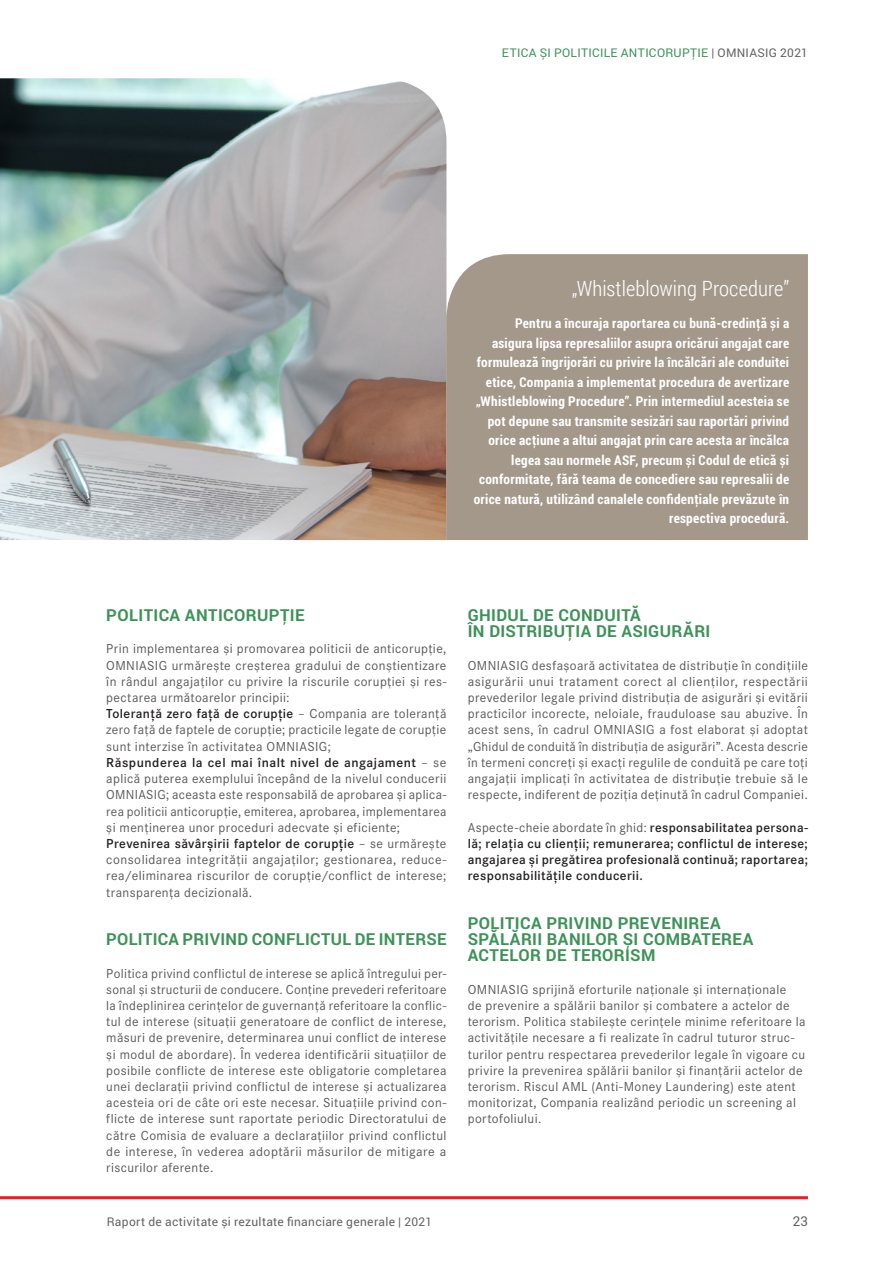
<style>
.page{position:relative;width:893px;height:1263px;background:#fff}
.page>*{position:absolute;margin:0;border:0;box-sizing:border-box;transform-origin:0 0}
.t1{font:300 21px "Roboto Condensed";color:#fff}
.Justified{font:700 16.5px/16.2px "Roboto";letter-spacing:.025em;color:#3d9258}
.Justified-2{font:13.5px/16.2px "Corporate S";letter-spacing:.03em;color:#57585a;text-align:justify}
.t2{font:700 13.5px/19.5px "Roboto Condensed";letter-spacing:.02em;color:#fff;text-align:right}
.Justified-3{font:600 13.5px/16.2px "Corporate STCE Blyth";letter-spacing:.025em;color:#231f20;text-align:justify}
.t3{font:13.5px "Roboto";color:#636366}
.t4{font:12px "Roboto";letter-spacing:.025em;color:#636366}
.t5{font:12px "Roboto";letter-spacing:.025em;color:#3d9258}
.s1{color:#636366}
.s2{font-family:"Corporate STCE Blyth";font-weight:600;color:#231f20}
.s3{font-family:"Corporate S";font-weight:400;color:#57585a}
</style>
<div class="page">
<img style="left:0;top:78px;width:446px;height:462px">
<div style="left:446px;top:254px;width:362px;height:286px;background:#a3988a"></div>
<hr style="left:0;top:1196px;width:808px;height:3px;background:#ee1d23">
<p class="t5" style="left:502px;top:45px;width:307px">ETICA ȘI POLITICILE ANTICORUPȚIE <span class="s1">| OMNIASIG 2021</span></p>
<p class="t1" style="left:572px;top:274px;width:219px">„Whistleblowing Procedure”</p>
<p class="t2" style="left:474px;top:313px;width:317px">Pentru a încuraja raportarea cu bună-credință și a asigura lipsa represaliilor asupra oricărui angajat care formulează îngrijorări cu privire la încălcări ale conduitei etice, Compania a implementat procedura de avertizare „Whistleblowing Procedure”. Prin intermediul acesteia se pot depune sau transmite sesizări sau raportări privind orice acțiune a altui angajat prin care acesta ar încălca legea sau normele ASF, precum și Codul de etică și conformitate, fără teama de concediere sau represalii de orice natură, utilizând canalele confidențiale prevăzute în respectiva procedură.</p>
<p class="Justified" style="left:106px;top:606px;width:200px">POLITICA ANTICORUPȚIE</p>
<p class="Justified-2" style="left:106px;top:641px;width:342px">Prin implementarea și promovarea politicii de anticorupție, OMNIASIG urmărește creșterea gradului de conștientizare în rândul angajaților cu privire la riscurile corupției și res&shy;pectarea următoarelor principii:</p>
<p class="Justified-2" style="left:106px;top:706px;width:342px"><span class="s2">Toleranță zero față de corupție</span> – Compania are toleranță zero față de faptele de corupție; practicile legate de corupție sunt interzise în activitatea OMNIASIG;</p>
<p class="Justified-2" style="left:106px;top:754px;width:342px"><span class="s2">Răspunderea la cel mai înalt nivel de angajament</span> – se aplică puterea exemplului începând de la nivelul conducerii OMNIASIG; aceasta este responsabilă de aprobarea și aplica&shy;rea politicii anticorupție, emiterea, aprobarea, implementarea și menținerea unor proceduri adecvate și eficiente;</p>
<p class="Justified-2" style="left:106px;top:835px;width:342px"><span class="s2">Prevenirea săvârșirii faptelor de corupție</span> – se urmărește consolidarea integrității angajaților; gestionarea, reduce&shy;rea/eliminarea riscurilor de corupție/conflict de interese; transparența decizională.</p>
<p class="Justified" style="left:106px;top:930px;width:342px">POLITICA PRIVIND CONFLICTUL DE INTERSE</p>
<p class="Justified-2" style="left:106px;top:965px;width:342px">Politica privind conflictul de interese se aplică întregului per&shy;sonal și structurii de conducere. Conține prevederi referitoare la îndeplinirea cerințelor de guvernanță referitoare la conflic&shy;tul de interese (situații generatoare de conflict de interese, măsuri de prevenire, determinarea unui conflict de interese și modul de abordare). În vederea identificării situațiilor de posibile conflicte de interese este obligatorie completarea unei declarații privind conflictul de interese și actualizarea acesteia ori de câte ori este necesar. Situațiile privind con&shy;flicte de interese sunt raportate periodic Directoratului de către Comisia de evaluare a declarațiilor privind conflictul de interese, în vederea adoptării măsurilor de mitigare a riscurilor aferente.</p>
<p class="Justified" style="left:468px;top:606px;width:244px">GHIDUL DE CONDUITĂ<br>ÎN DISTRIBUȚIA DE ASIGURĂRI</p>
<p class="Justified-2" style="left:468px;top:657px;width:342px">OMNIASIG desfașoară activitatea de distribuție în condițiile asigurării unui tratament corect al clienților, respectării prevederilor legale privind distribuția de asigurări și evitării practicilor incorecte, neloiale, frauduloase sau abuzive. În acest sens, în cadrul OMNIASIG a fost elaborat și adoptat „Ghidul de conduită în distribuția de asigurări”. Acesta descrie în termeni concreți și exacți regulile de conduită pe care toți angajații implicați în activitatea de distribuție trebuie să le respecte, indiferent de poziția deținută în cadrul Companiei.</p>
<p class="Justified-3" style="left:468px;top:819px;width:342px"><span class="s3">Aspecte-cheie abordate în ghid:</span> responsabilitatea persona&shy;lă; relația cu clienții; remunerarea; conflictul de interese; angajarea și pregătirea profesională continuă; raportarea; responsabilitățile conducerii.</p>
<p class="Justified" style="left:468px;top:914px;width:287px">POLITICA PRIVIND PREVENIREA<br>SPĂLĂRII BANILOR ȘI COMBATEREA<br>ACTELOR DE TERORISM</p>
<p class="Justified-2" style="left:468px;top:981px;width:339px;text-align:left">OMNIASIG sprijină eforturile naționale și internaționale<br>de prevenire a spălării banilor și combatere a actelor de terorism. Politica stabilește cerințele minime referitoare la activitățile necesare a fi realizate în cadrul tuturor struc&shy;turilor pentru respectarea prevederilor legale în vigoare cu privire la prevenirea spălării banilor și finanțării actelor de terorism. Riscul AML (Anti-Money Laundering) este atent monitorizat, Compania realizând periodic un screening al portofoliului.</p>
<p class="t4" style="left:107px;top:1213px;width:327px">Raport de activitate și rezultate financiare generale | 2021</p>
<p class="t3" style="left:793px;top:1212px;width:17px">23</p>
</div>
